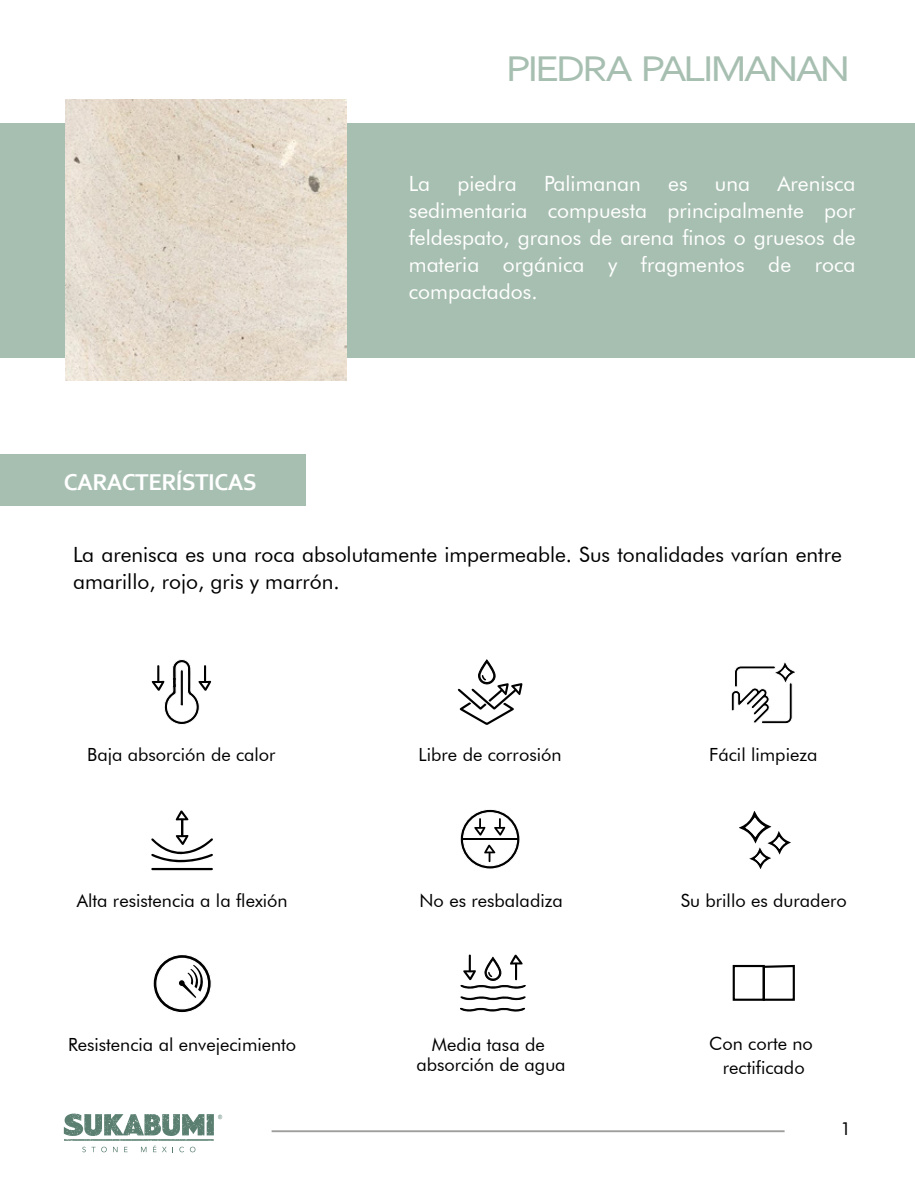
<style>
.page{position:relative;width:915px;height:1191px;background:#fff}
.page>*{position:absolute;margin:0;border:0;box-sizing:border-box;transform-origin:0 0}
.t1{font:37.5px "Corbel";letter-spacing:-.075em;color:#a7bfb1;scale:1.17 1}
.t2{font:700 24px "Corbel";letter-spacing:-.025em;color:#fff}
.t3{font:21px/27px "Futura BT";color:#fff;text-align:justify}
.t4{font:21px/27px "Futura BT";color:#000}
.t5{font:18.15px/23.4px "Futura BT";color:#000;text-align:center}
.t6{font:18px "Futura BT";color:#000}
</style>
<div class="page">
<svg style="left:151px;top:659px;width:60px;height:66px"></svg>
<div style="left:0;top:123px;width:914px;height:234px;background:#a7bfb1"></div>
<img style="left:66px;top:100px;width:280px;height:281px">
<div style="left:0;top:454px;width:306px;height:51px;background:#a7bfb1"></div>
<svg style="left:64px;top:1113px;width:158px;height:39px"></svg>
<hr style="left:271px;top:1130px;width:513px;height:2px;background:#9d9d9c">
<div style="left:732px;top:965px;width:32px;height:35px;border:2px solid #000"></div>
<svg style="left:761px;top:964px;width:34px;height:37px"></svg>
<svg style="left:460px;top:996px;width:66px;height:5px"></svg>
<svg style="left:460px;top:1007px;width:65px;height:5px"></svg>
<svg style="left:731px;top:662px;width:64px;height:62px"></svg>
<svg style="left:739px;top:811px;width:52px;height:58px"></svg>
<svg style="left:153px;top:955px;width:58px;height:58px"></svg>
<svg style="left:151px;top:810px;width:62px;height:61px"></svg>
<svg style="left:460px;top:809px;width:60px;height:60px"></svg>
<svg style="left:460px;top:954px;width:66px;height:35px"></svg>
<svg style="left:457px;top:659px;width:65px;height:66px"></svg>
<h1 class="t1" style="left:506px;top:46px;width:296px">PIEDRA PALIMANAN</h1>
<h2 class="t2" style="left:64px;top:467px;width:194px">CARACTERÍSTICAS</h2>
<p class="t3" style="left:409px;top:170px;width:23px">La</p>
<p class="t3" style="left:457px;top:170px;width:61px">piedra</p>
<p class="t3" style="left:544px;top:170px;width:98px">Palimanan</p>
<p class="t3" style="left:668px;top:170px;width:21px">es</p>
<p class="t3" style="left:714px;top:170px;width:37px">una</p>
<p class="t3" style="left:409px;top:170px;width:448px;text-indent:368px">Arenisca sedimentaria compuesta principalmente por feldespato, granos de arena finos o gruesos de materia orgánica y fragmentos de roca compactados.</p>
<p class="t4" style="left:73px;top:540px;width:770px">La arenisca es una roca absolutamente impermeable. Sus tonalidades varían entre amarillo, rojo, gris y marrón.</p>
<p class="t5" style="left:87px;top:742px;width:190px">Baja absorción de calor</p>
<p class="t5" style="left:418px;top:742px;width:144px">Libre de corrosión</p>
<p class="t5" style="left:709px;top:742px;width:110px">Fácil limpieza</p>
<p class="t5" style="left:77px;top:888px;width:212px">Alta resistencia a la flexión</p>
<p class="t5" style="left:419px;top:888px;width:145px">No es resbaladiza</p>
<p class="t5" style="left:680px;top:888px;width:167px">Su brillo es duradero</p>
<p class="t5" style="left:68px;top:1032px;width:230px">Resistencia al envejecimiento</p>
<p class="t5" style="left:416px;top:1034px;width:151px;line-height:19.5px">Media tasa de absorción de agua</p>
<p class="t5" style="left:709px;top:1032px;width:105px">Con corte no rectificado</p>
<p class="t6" style="left:840px;top:1117px;width:12px">1</p>
</div>
